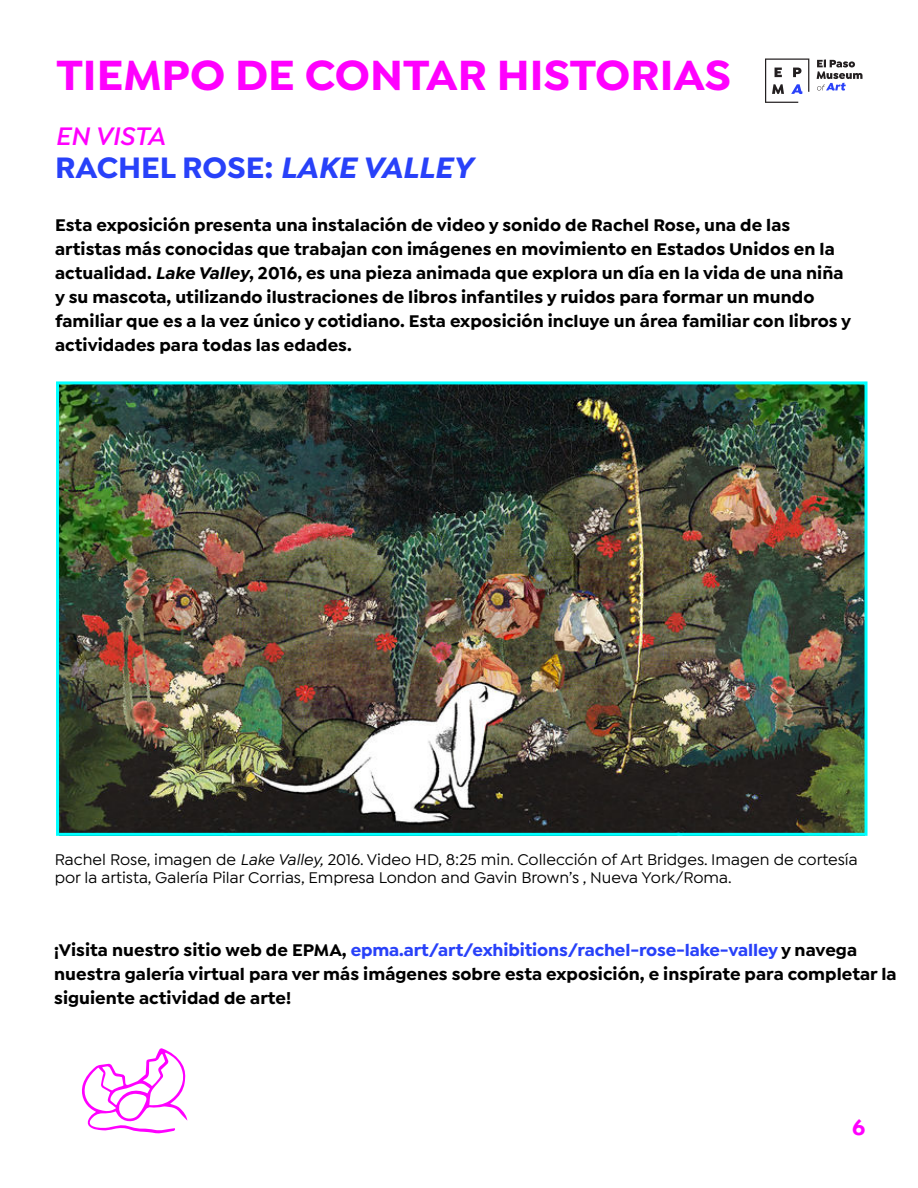
<style>
.page{position:relative;width:918px;height:1188px;background:#fff}
.page>*{position:absolute;margin:0;border:0;box-sizing:border-box;transform-origin:0 0}
.t1{font:700 45px "Isidora Sans";color:#ff00fe}
.t2{font:700 31.5px "Isidora Sans";color:#2841f9}
.t3{font:italic 600 27px "Isidora Sans";color:#ff00fe}
.t4{font:700 22.5px "Isidora Sans";color:#ff00fe}
.t5{font:700 18px/24px "Isidora Sans";letter-spacing:.005em;color:#000}
.t6{font:500 16.5px/18px "Isidora Sans";color:#000}
.s1{font-style:italic}
.s2{color:#2841f9}
</style>
<div class="page">
<svg style="left:817px;top:59px;width:45px;height:32px"></svg>
<svg style="left:765px;top:59px;width:44px;height:44px"></svg>
<img style="left:60px;top:385px;width:804px;height:447px">
<div style="left:56px;top:381px;width:812px;height:455px;border:3px solid #0ff"></div>
<svg style="left:82px;top:1048px;width:105px;height:86px"></svg>
<h1 class="t1" style="left:56px;top:47px;width:676px">TIEMPO DE CONTAR HISTORIAS</h1>
<h3 class="t3" style="left:55px;top:120px;width:112px">EN VISTA</h3>
<h2 class="t2" style="left:55px;top:148px;width:419px">RACHEL ROSE: <span class="s1">LAKE VALLEY</span></h2>
<p class="t5" style="left:55px;top:213px;width:798px">Esta exposición presenta una instalación de video y sonido de Rachel Rose, una de las artistas más conocidas que trabajan con imágenes en movimiento en Estados Unidos en la actualidad. <span class="s1">Lake Valley</span>, 2016, es una pieza animada que explora un día en la vida de una niña y su mascota, utilizando ilustraciones de libros infantiles y ruidos para formar un mundo familiar que es a la vez único y cotidiano. Esta exposición incluye un área familiar con libros y actividades para todas las edades.</p>
<p class="t6" style="left:55px;top:850px;width:805px">Rachel Rose, imagen de <span class="s1">Lake Valley,</span> 2016. Video HD, 8:25 min. Collección of Art Bridges. Imagen de cortesía por la artista, Galería Pilar Corrias, Empresa London and Gavin Brown’s , Nueva York/Roma.</p>
<p class="t5" style="left:54px;top:938px;width:844px">¡Visita nuestro sitio web de EPMA, <span class="s2">epma.art/art/exhibitions/rachel-rose-lake-valley</span> y navega nuestra galería virtual para ver más imágenes sobre esta exposición, e inspírate para completar la siguiente actividad de arte!</p>
<p class="t4" style="left:852px;top:1114px;width:15px">6</p>
</div>
